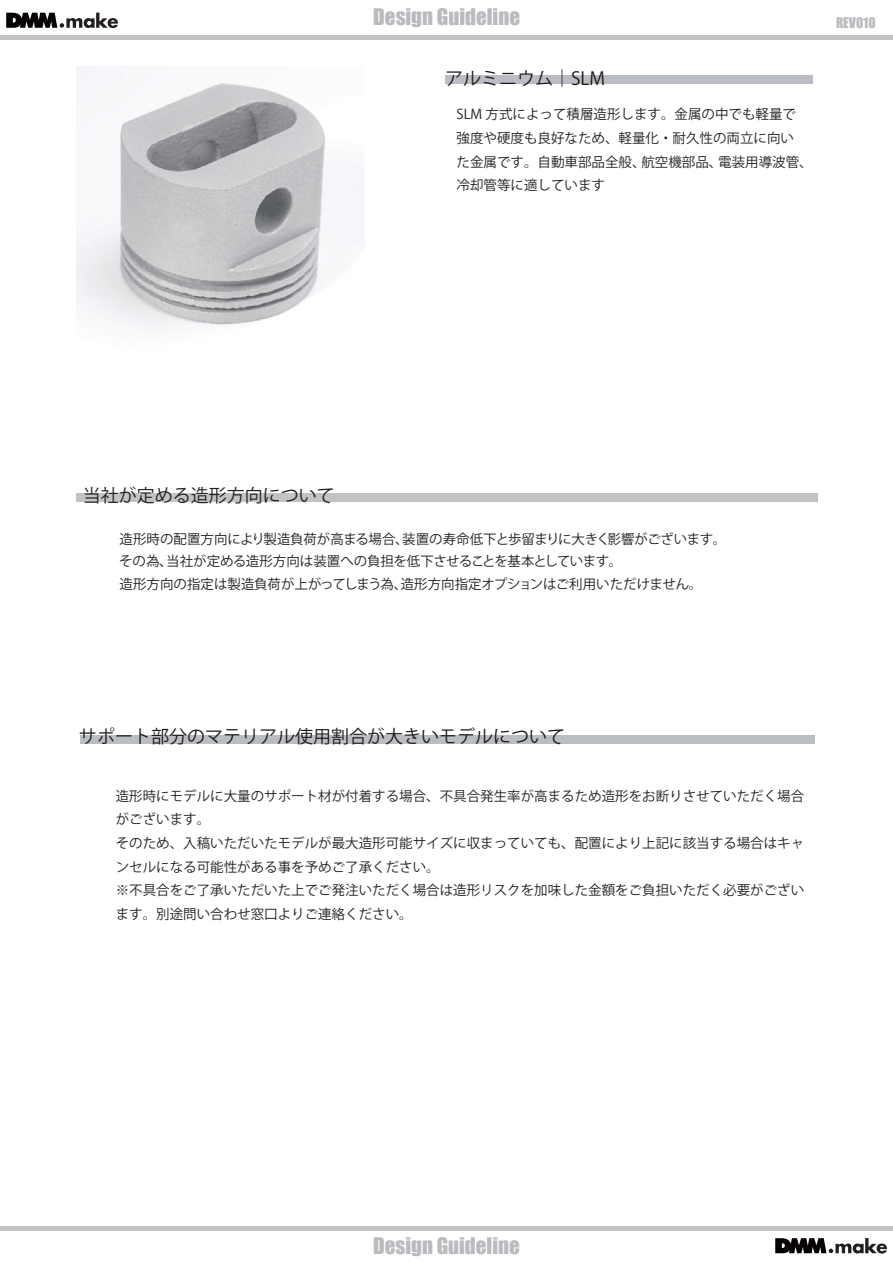
<style>
.page{position:relative;width:893px;height:1263px;background:#fff}
.page>*{position:absolute;margin:0;border:0;box-sizing:border-box;transform-origin:0 0}
.t1{font:21px "Impact";color:#b9bbbf}
.t2{font:18px "Koz Go Pr 6 N";color:#1d1719}
.t3{font:18px "Koz Go Pr 6 N";color:#231f20}
.t4{font:13.5px/23.7px "Koz Go Pr 6 N";color:#231f20}
.t5{font:13.5px "Impact";color:#b9bbbf}
</style>
<div class="page">
<div style="left:445px;top:76px;width:367px;height:8px;background:#babdc2"></div>
<img style="left:76px;top:66px;width:288px;height:263px">
<div style="left:76px;top:493px;width:741px;height:8px;background:#c2c3c5"></div>
<svg style="left:6px;top:13px;width:112px;height:15px"></svg>
<div style="left:0;top:35px;width:893px;height:5px;background:#c2c3c5"></div>
<svg style="left:775px;top:1238px;width:112px;height:15px"></svg>
<div style="left:0;top:1226px;width:893px;height:5px;background:#c2c3c5"></div>
<div style="left:80px;top:735px;width:734px;height:9px;background:#babdc2"></div>
<h1 class="t1" style="left:373px;top:1px;width:148px">Design Guideline</h1>
<p class="t5" style="left:836px;top:12px;width:41px">REV010</p>
<h2 class="t2" style="left:445px;top:68px;width:162px">アルミニウム｜SLM</h2>
<p class="t4" style="left:457px;top:103px;width:358px">SLM 方式によって積層造形します。金属の中でも軽量で強度や硬度も良好なため、軽量化・耐久性の両立に向い<br>た金属です。自動車部品全般、航空機部品、電装用導波管、冷却管等に適しています</p>
<h2 class="t3" style="left:83px;top:485px;width:254px">当社が定める造形方向について</h2>
<p class="t4" style="left:119px;top:528px;width:609px;line-height:22.5px">造形時の配置方向により製造負荷が高まる場合、装置の寿命低下と歩留まりに大きく影響がございます。その為、当社が定める造形方向は装置への負担を低下させることを基本としています。<br>造形方向の指定は製造負荷が上がってしまう為、造形方向指定オプションはご利用いただけません。</p>
<h2 class="t2" style="left:79px;top:727px;width:488px">サポート部分のマテリアル使用割合が大きいモデルについて</h2>
<p class="t4" style="left:116px;top:784px;width:690px">造形時にモデルに大量のサポート材が付着する場合、不具合発生率が高まるため造形をお断りさせていただく場合がございます。<br>そのため、入稿いただいたモデルが最大造形可能サイズに収まっていても、配置により上記に該当する場合はキャンセルになる可能性がある事を予めご了承ください。<br>※不具合をご了承いただいた上でご発注いただく場合は造形リスクを加味した金額をご負担いただく必要がございます。別途問い合わせ窓口よりご連絡ください。</p>
<h1 class="t1" style="left:373px;top:1229px;width:148px">Design Guideline</h1>
</div>
